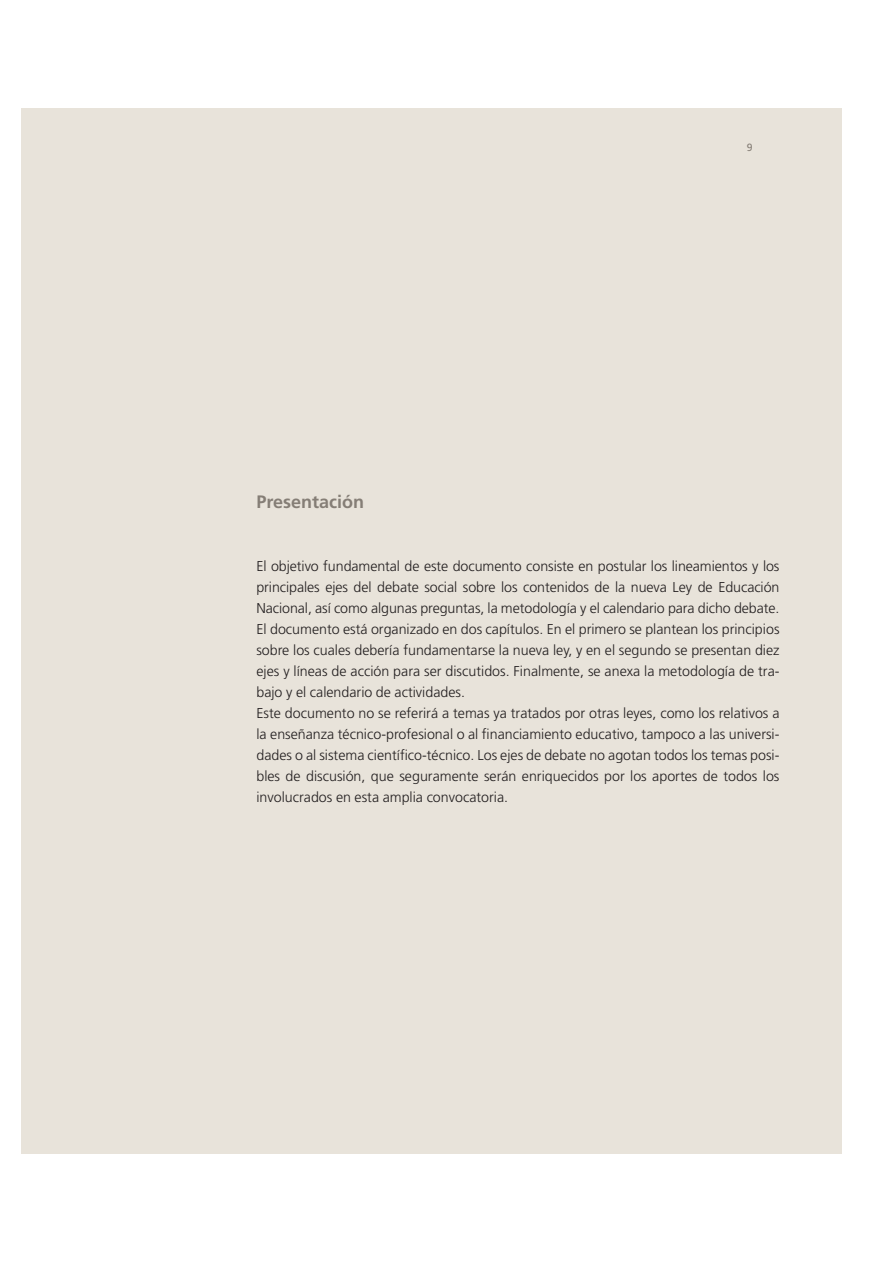
<style>
.page{position:relative;width:893px;height:1263px;background:#fff}
.page>*{position:absolute;margin:0;border:0;box-sizing:border-box;transform-origin:0 0}
.t1{font:700 18px "Frutiger";color:#857e76}
.t2{font:300 14.25px/21px "Frutiger";color:#231f20}
.t3{font:10.5px "Frutiger";color:#857e76}
</style>
<div class="page">
<div style="left:21px;top:109px;width:821px;height:1045px;background:#e8e3da"></div>
<p class="t1" style="left:256px;top:494px;width:109px">Presentación</p>
<p class="t3" style="left:747px;top:143px;width:7px">9</p>
<p class="t2" style="left:256px;top:556px;width:525px">El objetivo fundamental de este documento consiste en postular los lineamientos y los principales ejes del debate social sobre los contenidos de la nueva Ley de Educación Nacional, así como algunas preguntas, la metodología y el calendario para dicho debate.<br>El documento está organizado en dos capítulos. En el primero se plantean los principios sobre los cuales debería fundamentarse la nueva ley, y en el segundo se presentan diez ejes y líneas de acción para ser discutidos. Finalmente, se anexa la metodología de tra&shy;bajo y el calendario de actividades.<br>Este documento no se referirá a temas ya tratados por otras leyes, como los relativos a la enseñanza técnico-profesional o al financiamiento educativo, tampoco a las universi&shy;dades o al sistema científico-técnico. Los ejes de debate no agotan todos los temas posi&shy;bles de discusión, que seguramente serán enriquecidos por los aportes de todos los involucrados en esta amplia convocatoria.</p>
</div>
